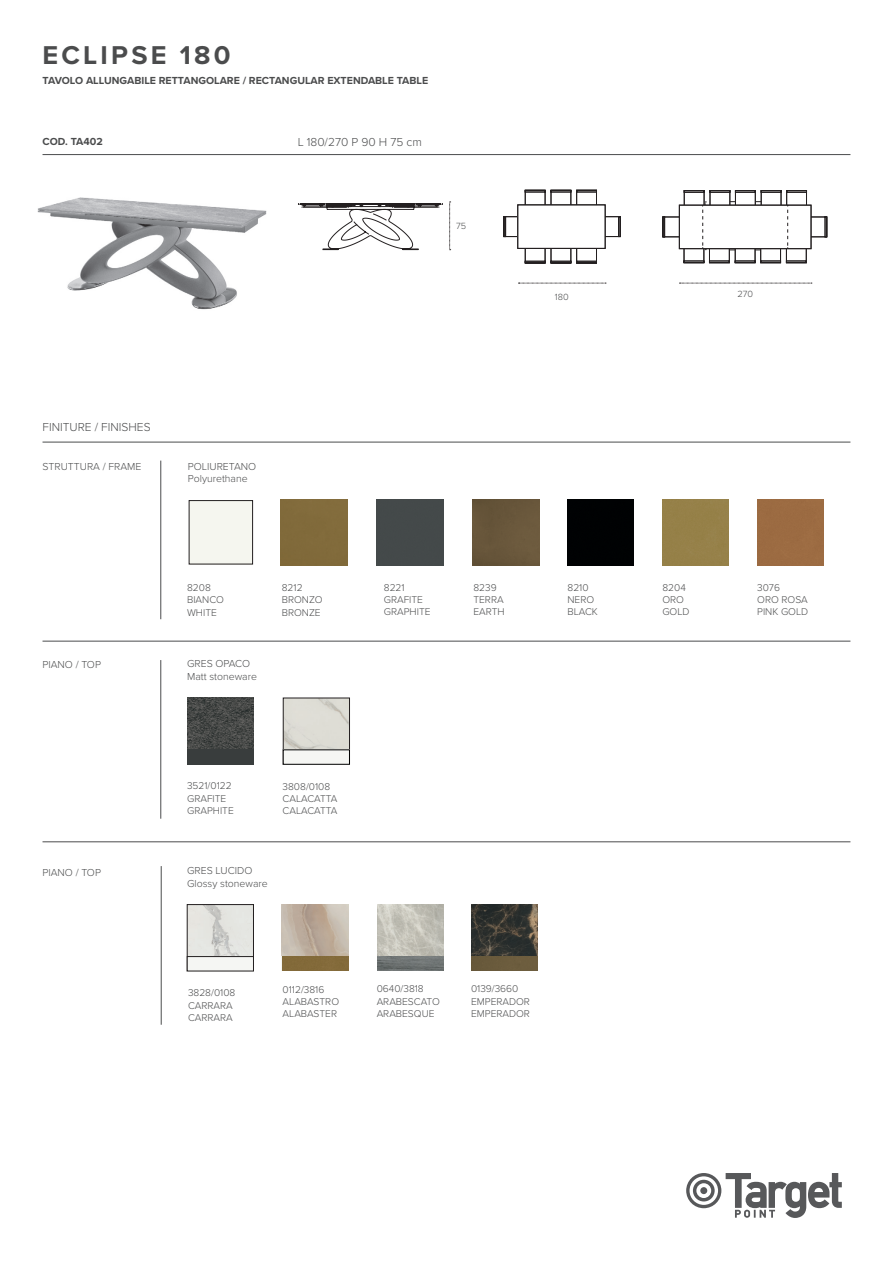
<style>
.page{position:relative;width:893px;height:1263px;background:#fff}
.page>*{position:absolute;margin:0;border:0;box-sizing:border-box;transform-origin:0 0}
.t1{font:700 26.7px "Proxima Nova";letter-spacing:.12em;color:#4b4c4d}
.misure{font:300 12px "Proxima Nova";color:#4b4c4d}
.Cod__top202{font:700 10.65px "Proxima Nova";color:#4b4c4d}
.gres_lucido{font:300 10.5px "Proxima Nova";color:#4b4c4d}
.nome_materiale{font:300 10.2px/12.3px "Proxima Nova";color:#4b4c4d}
.numero{font:300 9.3px "Proxima Nova";color:#4b4c4d}
</style>
<div class="page">
<hr style="left:43px;top:154px;width:807px;height:1px;background:#4b4c4d">
<hr style="left:43px;top:442px;width:807px;height:1px;background:#4b4c4d">
<div style="left:189px;top:500px;width:64px;height:64px;border:1px solid #231f20"></div>
<img style="left:188px;top:698px;width:66px;height:52px">
<div style="left:281px;top:499px;width:66px;height:66px;background:#816a3b"></div>
<div style="left:377px;top:499px;width:66px;height:66px;background:#44494a"></div>
<div style="left:473px;top:499px;width:66px;height:66px;background:#68563b"></div>
<div style="left:568px;top:499px;width:66px;height:66px;background:#000203"></div>
<div style="left:662px;top:499px;width:67px;height:66px;background:#968148"></div>
<hr style="left:43px;top:641px;width:807px;height:1px;background:#4b4c4d">
<hr style="left:43px;top:841px;width:807px;height:1px;background:#4b4c4d">
<hr style="left:161px;top:461px;width:1px;height:158px;background:#4b4c4d">
<hr style="left:161px;top:660px;width:1px;height:159px;background:#4b4c4d">
<hr style="left:161px;top:866px;width:1px;height:159px;background:#4b4c4d">
<img style="left:37px;top:198px;width:230px;height:112px">
<svg style="left:449px;top:202px;width:2px;height:48px"></svg>
<svg style="left:679px;top:283px;width:133px;height:1px"></svg>
<svg style="left:518px;top:283px;width:88px;height:1px"></svg>
<svg style="left:298px;top:203px;width:145px;height:47px"></svg>
<svg style="left:503px;top:190px;width:118px;height:73px"></svg>
<div style="left:518px;top:205px;width:87px;height:43px;background:#fff"></div>
<div style="left:518px;top:205px;width:87px;height:44px;border:1px solid #231f20"></div>
<svg style="left:662px;top:190px;width:165px;height:73px"></svg>
<svg style="left:686px;top:1173px;width:156px;height:45px"></svg>
<div style="left:757px;top:499px;width:67px;height:66px;background:#9c6b42"></div>
<img style="left:189px;top:906px;width:63px;height:50px">
<div style="left:187px;top:904px;width:67px;height:67px;border:1px solid #231f20"></div>
<div style="left:187px;top:956px;width:67px;height:15px;border:1px solid #231f20"></div>
<img style="left:282px;top:904px;width:66px;height:52px">
<img style="left:282px;top:956px;width:66px;height:15px">
<img style="left:377px;top:904px;width:67px;height:52px">
<img style="left:377px;top:956px;width:67px;height:14px">
<img style="left:471px;top:904px;width:66px;height:52px">
<img style="left:471px;top:956px;width:66px;height:14px">
<img style="left:285px;top:700px;width:63px;height:50px">
<div style="left:283px;top:698px;width:67px;height:66px;border:1px solid #231f20"></div>
<img style="left:188px;top:750px;width:66px;height:14px">
<p class="t1" style="left:43px;top:35px;width:190px">ECLIPSE 180</p>
<p class="Cod__top202" style="left:43px;top:72px;width:387px">TAVOLO ALLUNGABILE RETTANGOLARE / RECTANGULAR EXTENDABLE TABLE</p>
<p class="Cod__top202" style="left:43px;top:133px;width:62px">COD. TA402</p>
<p class="misure" style="left:298px;top:133px;width:126px">L 180/270 P 90 H 75 cm</p>
<p class="numero" style="left:456px;top:219px;width:12px">75</p>
<p class="numero" style="left:555px;top:289px;width:15px">180</p>
<p class="numero" style="left:737px;top:287px;width:17px">270</p>
<p class="misure" style="left:43px;top:418px;width:110px">FINITURE / FINISHES</p>
<p class="gres_lucido" style="left:43px;top:458px;width:100px">STRUTTURA / FRAME</p>
<p class="gres_lucido" style="left:188px;top:458px;width:70px">POLIURETANO</p>
<p class="gres_lucido" style="left:188px;top:471px;width:61px">Polyurethane</p>
<p class="gres_lucido" style="left:42px;top:657px;width:60px">PIANO / TOP</p>
<p class="nome_materiale" style="left:187px;top:581px;width:25px">8208</p>
<p class="nome_materiale" style="left:187px;top:593px;width:38px">BIANCO</p>
<p class="nome_materiale" style="left:187px;top:605px;width:31px">WHITE</p>
<p class="gres_lucido" style="left:187px;top:656px;width:65px">GRES OPACO</p>
<p class="gres_lucido" style="left:187px;top:669px;width:71px">Matt stoneware</p>
<p class="nome_materiale" style="left:282px;top:581px;width:22px">8212</p>
<p class="nome_materiale" style="left:282px;top:593px;width:42px">BRONZO</p>
<p class="nome_materiale" style="left:282px;top:605px;width:40px">BRONZE</p>
<p class="nome_materiale" style="left:384px;top:581px;width:22px">8221</p>
<p class="nome_materiale" style="left:384px;top:593px;width:41px">GRAFITE</p>
<p class="nome_materiale" style="left:384px;top:605px;width:48px">GRAPHITE</p>
<p class="nome_materiale" style="left:473px;top:581px;width:25px">8239</p>
<p class="nome_materiale" style="left:473px;top:593px;width:32px">TERRA</p>
<p class="nome_materiale" style="left:473px;top:605px;width:33px">EARTH</p>
<p class="nome_materiale" style="left:567px;top:581px;width:23px">8210</p>
<p class="nome_materiale" style="left:567px;top:593px;width:28px">NERO</p>
<p class="nome_materiale" style="left:567px;top:605px;width:32px">BLACK</p>
<p class="gres_lucido" style="left:42px;top:865px;width:60px">PIANO / TOP</p>
<p class="nome_materiale" style="left:187px;top:779px;width:46px">3521/0122</p>
<p class="nome_materiale" style="left:187px;top:791px;width:41px">GRAFITE</p>
<p class="nome_materiale" style="left:187px;top:804px;width:48px">GRAPHITE</p>
<p class="nome_materiale" style="left:283px;top:780px;width:49px">3808/0108</p>
<p class="nome_materiale" style="left:283px;top:792px;width:56px">CALACATTA</p>
<p class="nome_materiale" style="left:283px;top:804px;width:56px">CALACATTA</p>
<p class="gres_lucido" style="left:187px;top:863px;width:67px">GRES LUCIDO</p>
<p class="gres_lucido" style="left:187px;top:876px;width:82px">Glossy stoneware</p>
<p class="nome_materiale" style="left:188px;top:986px;width:49px">3828/0108</p>
<p class="nome_materiale" style="left:188px;top:998px;width:46px">CARRARA</p>
<p class="nome_materiale" style="left:188px;top:1011px;width:46px">CARRARA</p>
<p class="nome_materiale" style="left:283px;top:982px;width:58px">0112/3816<br>ALABASTRO</p>
<p class="nome_materiale" style="left:283px;top:1007px;width:56px">ALABASTER</p>
<p class="nome_materiale" style="left:377px;top:982px;width:49px">0640/3818</p>
<p class="nome_materiale" style="left:377px;top:994px;width:65px">ARABESCATO</p>
<p class="nome_materiale" style="left:377px;top:1007px;width:59px">ARABESQUE</p>
<p class="nome_materiale" style="left:471px;top:982px;width:49px">0139/3660</p>
<p class="nome_materiale" style="left:471px;top:994px;width:60px">EMPERADOR</p>
<p class="nome_materiale" style="left:471px;top:1007px;width:60px">EMPERADOR</p>
<p class="nome_materiale" style="left:662px;top:581px;width:25px">8204</p>
<p class="nome_materiale" style="left:662px;top:593px;width:23px">ORO</p>
<p class="nome_materiale" style="left:662px;top:605px;width:29px">GOLD</p>
<p class="nome_materiale" style="left:757px;top:581px;width:24px">3076</p>
<p class="nome_materiale" style="left:757px;top:593px;width:52px">ORO ROSA</p>
<p class="nome_materiale" style="left:757px;top:605px;width:53px">PINK GOLD</p>
</div>
